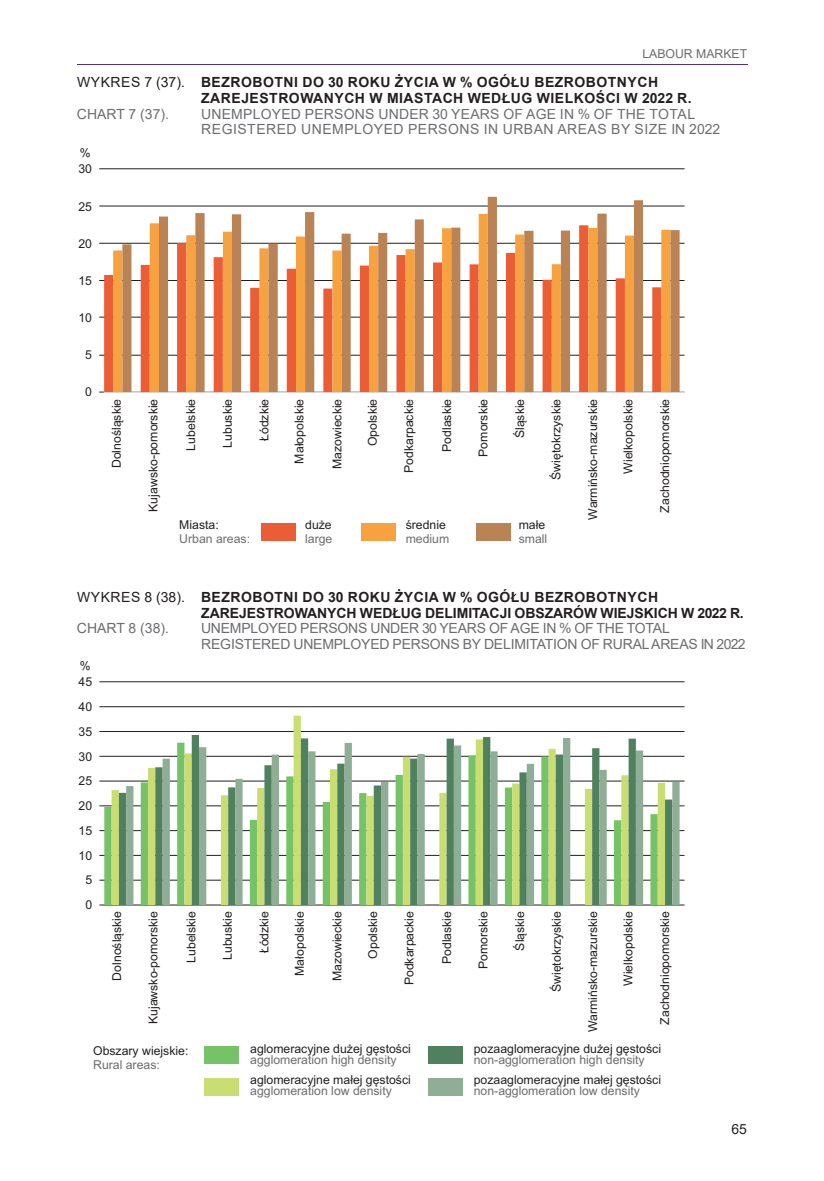
<style>
.page{position:relative;width:824px;height:1181px;background:#fff}
.page>*{position:absolute;margin:0;border:0;box-sizing:border-box;transform-origin:0 0}
.Tytuł_wykresu_ang_00_00{font:14px/15.8px "Arial";letter-spacing:-.015em;color:#6c6d70}
.Tytuł_wykresu_00_00__pl{font:700 14px/15.8px "Arial";letter-spacing:-.005em;color:#231f20}
.Tytuł_wykresu_00_00__pl-2{font:700 14px/15.8px "Arial";letter-spacing:.035em;color:#231f20}
.Tytuł_wykresu_ang_00_00-2{font:14px/15.8px "Arial";letter-spacing:.035em;color:#6c6d70}
.t1{font:14px "Arial";color:#231f20}
.t2{font:12.25px/11px "Arial";color:#231f20}
.t3{font:12.25px/13.7px "Arial";color:#6c6d70}
.s1{font-weight:400}
.s2{color:#231f20}
.s3{color:#6c6d70}
</style>
<div class="page">
<hr style="left:77px;top:64px;width:670px;height:1px;background:#502e92">
<hr style="left:99px;top:168px;width:585px;height:1px;background:#231f20">
<hr style="left:99px;top:206px;width:585px;height:1px;background:#231f20">
<hr style="left:99px;top:243px;width:585px;height:1px;background:#231f20">
<hr style="left:99px;top:280px;width:585px;height:1px;background:#231f20">
<hr style="left:99px;top:317px;width:585px;height:1px;background:#231f20">
<hr style="left:99px;top:355px;width:585px;height:1px;background:#231f20">
<hr style="left:99px;top:392px;width:585px;height:1px;background:#231f20">
<div style="left:261px;top:523px;width:35px;height:17px;background:#eb5d35"></div>
<div style="left:361px;top:523px;width:35px;height:17px;background:#f6a241"></div>
<div style="left:476px;top:523px;width:34px;height:17px;background:#ba8356"></div>
<div style="left:104px;top:392px;width:580px;height:1px;border:1px solid #d9d9d9"></div>
<svg style="left:122px;top:197px;width:557px;height:195px"></svg>
<hr style="left:100px;top:681px;width:584px;height:1px;background:#231f20">
<hr style="left:100px;top:731px;width:584px;height:1px;background:#231f20">
<hr style="left:100px;top:756px;width:584px;height:1px;background:#231f20">
<hr style="left:100px;top:781px;width:584px;height:1px;background:#231f20">
<hr style="left:100px;top:805px;width:584px;height:1px;background:#231f20">
<hr style="left:100px;top:855px;width:584px;height:1px;background:#231f20">
<hr style="left:100px;top:904px;width:584px;height:1px;background:#231f20">
<div style="left:204px;top:1046px;width:34px;height:17px;background:#76c266"></div>
<div style="left:204px;top:1078px;width:34px;height:17px;background:#cadd72"></div>
<div style="left:428px;top:1046px;width:34px;height:17px;background:#50815e"></div>
<div style="left:428px;top:1078px;width:34px;height:17px;background:#90ae95"></div>
<hr style="left:100px;top:880px;width:584px;height:1px;background:#231f20">
<hr style="left:100px;top:830px;width:584px;height:1px;background:#231f20">
<hr style="left:100px;top:706px;width:584px;height:1px;background:#231f20">
<svg style="left:112px;top:716px;width:189px;height:189px"></svg>
<svg style="left:119px;top:735px;width:372px;height:170px"></svg>
<svg style="left:126px;top:738px;width:553px;height:167px"></svg>
<p class="t3" style="left:642px;top:46px;width:106px">LABOUR MARKET</p>
<p class="Tytuł_wykresu_00_00__pl-2" style="left:201px;top:74px;width:491px;text-indent:-124px"><span class="s1">WYKRES 7 (37).</span> BEZROBOTNI DO 30 ROKU ŻYCIA W % OGÓŁU BEZROBOTNYCH<br>ZAREJESTROWANYCH W MIASTACH WEDŁUG WIELKOŚCI W 2022 R.</p>
<p class="Tytuł_wykresu_ang_00_00" style="left:77px;top:106px;width:94px">CHART 7 (37).</p>
<p class="Tytuł_wykresu_ang_00_00-2" style="left:201px;top:106px;width:521px">UNEMPLOYED PERSONS UNDER 30 YEARS OF AGE IN % OF THE TOTAL<br>REGISTERED UNEMPLOYED PERSONS IN URBAN AREAS BY SIZE IN 2022</p>
<p class="t2" style="left:80px;top:147px;width:12px">%</p>
<p class="t2" style="left:78px;top:163px;width:15px">30</p>
<p class="t2" style="left:78px;top:201px;width:15px">25</p>
<p class="t2" style="left:78px;top:238px;width:15px">20</p>
<p class="t2" style="left:78px;top:275px;width:15px">15</p>
<p class="t2" style="left:78px;top:312px;width:15px">10</p>
<p class="t2" style="left:85px;top:349px;width:8px">5</p>
<p class="t2" style="left:85px;top:386px;width:8px">0</p>
<p class="t2" style="left:111px;top:468px;width:71px;rotate:-90deg">Dolnośląskie</p>
<p class="t2" style="left:147px;top:512px;width:114px;rotate:-90deg">Kujawsko-pomorskie</p>
<p class="t2" style="left:185px;top:450px;width:53px;rotate:-90deg">Lubelskie</p>
<p class="t2" style="left:222px;top:448px;width:51px;rotate:-90deg">Lubuskie</p>
<p class="t2" style="left:258px;top:441px;width:44px;rotate:-90deg">Łódzkie</p>
<p class="t2" style="left:294px;top:463px;width:66px;rotate:-90deg">Małopolskie</p>
<p class="t2" style="left:331px;top:469px;width:72px;rotate:-90deg">Mazowieckie</p>
<p class="t2" style="left:367px;top:446px;width:49px;rotate:-90deg">Opolskie</p>
<p class="t2" style="left:403px;top:473px;width:76px;rotate:-90deg">Podkarpackie</p>
<p class="t2" style="left:441px;top:452px;width:55px;rotate:-90deg">Podlaskie</p>
<p class="t2" style="left:477px;top:457px;width:59px;rotate:-90deg">Pomorskie</p>
<p class="t2" style="left:514px;top:438px;width:41px;rotate:-90deg">Śląskie</p>
<p class="t2" style="left:550px;top:480px;width:82px;rotate:-90deg">Świętokrzyskie</p>
<p class="t2" style="left:587px;top:519px;width:122px;rotate:-90deg">Warmińsko-mazurskie</p>
<p class="t2" style="left:622px;top:474px;width:76px;rotate:-90deg">Wielkopolskie</p>
<p class="t2" style="left:659px;top:512px;width:115px;rotate:-90deg">Zachodniopomorskie</p>
<p class="t3" style="left:179px;top:518px;width:72px"><span class="s2">Miasta:<br></span>Urban areas:</p>
<p class="t3" style="left:305px;top:518px;width:29px"><span class="s2">duże </span>large</p>
<p class="t2" style="left:405px;top:518px;width:45px;line-height:13.7px">średnie <span class="s3">medium</span></p>
<p class="t3" style="left:518px;top:518px;width:30px"><span class="s2">małe </span>small</p>
<p class="Tytuł_wykresu_00_00__pl" style="left:201px;top:589px;width:544px;text-indent:-124px"><span class="s1">WYKRES 8 (38).</span> BEZROBOTNI DO 30 ROKU ŻYCIA W % OGÓŁU BEZROBOTNYCH<br>ZAREJESTROWANYCH WEDŁUG DELIMITACJI OBSZARÓW WIEJSKICH W 2022 R.</p>
<p class="Tytuł_wykresu_ang_00_00" style="left:77px;top:620px;width:94px">CHART 8 (38).</p>
<p class="Tytuł_wykresu_ang_00_00" style="left:201px;top:620px;width:546px">UNEMPLOYED PERSONS UNDER 30 YEARS OF AGE IN % OF THE TOTAL<br>REGISTERED UNEMPLOYED PERSONS BY DELIMITATION OF RURAL AREAS IN 2022</p>
<p class="t2" style="left:80px;top:660px;width:12px">%</p>
<p class="t2" style="left:78px;top:676px;width:15px">45</p>
<p class="t2" style="left:79px;top:701px;width:15px">40</p>
<p class="t2" style="left:78px;top:726px;width:15px">35</p>
<p class="t2" style="left:79px;top:751px;width:15px">30</p>
<p class="t2" style="left:78px;top:775px;width:15px">25</p>
<p class="t2" style="left:79px;top:800px;width:15px">20</p>
<p class="t2" style="left:78px;top:825px;width:15px">15</p>
<p class="t2" style="left:79px;top:850px;width:15px">10</p>
<p class="t2" style="left:85px;top:874px;width:8px">5</p>
<p class="t2" style="left:85px;top:899px;width:8px">0</p>
<p class="t2" style="left:111px;top:980px;width:71px;rotate:-90deg">Dolnośląskie</p>
<p class="t2" style="left:148px;top:1024px;width:114px;rotate:-90deg">Kujawsko-pomorskie</p>
<p class="t2" style="left:185px;top:963px;width:53px;rotate:-90deg">Lubelskie</p>
<p class="t2" style="left:222px;top:960px;width:51px;rotate:-90deg">Lubuskie</p>
<p class="t2" style="left:258px;top:953px;width:44px;rotate:-90deg">Łódzkie</p>
<p class="t2" style="left:294px;top:975px;width:66px;rotate:-90deg">Małopolskie</p>
<p class="t2" style="left:331px;top:981px;width:72px;rotate:-90deg">Mazowieckie</p>
<p class="t2" style="left:367px;top:958px;width:49px;rotate:-90deg">Opolskie</p>
<p class="t2" style="left:403px;top:985px;width:76px;rotate:-90deg">Podkarpackie</p>
<p class="t2" style="left:441px;top:964px;width:55px;rotate:-90deg">Podlaskie</p>
<p class="t2" style="left:477px;top:969px;width:59px;rotate:-90deg">Pomorskie</p>
<p class="t2" style="left:514px;top:950px;width:41px;rotate:-90deg">Śląskie</p>
<p class="t2" style="left:550px;top:992px;width:82px;rotate:-90deg">Świętokrzyskie</p>
<p class="t2" style="left:587px;top:1031px;width:122px;rotate:-90deg">Warmińsko-mazurskie</p>
<p class="t2" style="left:622px;top:986px;width:76px;rotate:-90deg">Wielkopolskie</p>
<p class="t2" style="left:659px;top:1024px;width:115px;rotate:-90deg">Zachodniopomorskie</p>
<p class="t2" style="left:93px;top:1044px;width:97px;line-height:13.7px">Obszary wiejskie:<br><span class="s3">Rural areas:</span></p>
<p class="t2" style="left:250px;top:1043px;width:162px">aglomeracyjne dużej gęstości <span class="s3">agglomeration high density</span></p>
<p class="t2" style="left:250px;top:1074px;width:162px">aglomeracyjne małej gęstości <span class="s3">agglomeration low density</span></p>
<p class="t2" style="left:474px;top:1043px;width:189px">pozaaglomeracyjne dużej gęstości <span class="s3">non-agglomeration high density</span></p>
<p class="t2" style="left:474px;top:1074px;width:189px">pozaaglomeracyjne małej gęstości <span class="s3">non-agglomeration low density</span></p>
<p class="t1" style="left:731px;top:1119px;width:17px">65</p>
</div>
